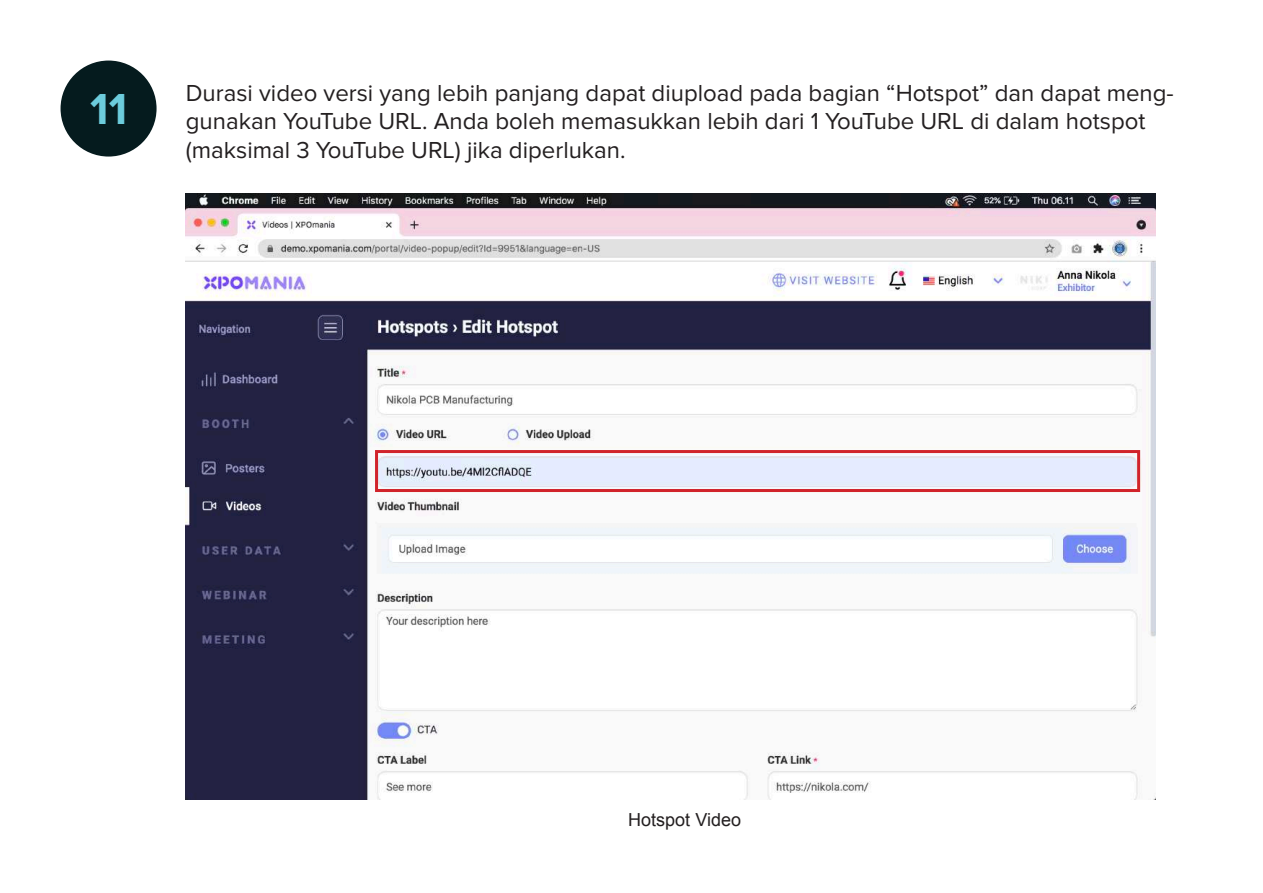
<style>
.page{position:relative;width:1263px;height:893px;background:#fff}
.page>*{position:absolute;margin:0;border:0;box-sizing:border-box;transform-origin:0 0}
.t1{font:700 45px "Proxima Nova";color:#6cccdc}
.t2{font:24px/28.8px "Proxima Nova";color:#231f20}
.t3{font:18px "Arial";color:#231f20}
</style>
<div class="page">
<div style="left:61px;top:61px;width:96px;height:96px;background:#051b1e;border-radius:50%"></div>
<img style="left:185px;top:193px;width:970px;height:606px">
<div style="left:375px;top:450px;width:765px;height:42px;border:3px solid #d1232a"></div>
<h1 class="t1" style="left:90px;top:83px;width:38px">11</h1>
<p class="t2" style="left:186px;top:78px;width:989px">Durasi video versi yang lebih panjang dapat diupload pada bagian “Hotspot” dan dapat meng&shy;gunakan YouTube URL. Anda boleh memasukkan lebih dari 1 YouTube URL di dalam hotspot (maksimal 3 YouTube URL) jika diperlukan.</p>
<p class="t3" style="left:628px;top:808px;width:114px">Hotspot Video</p>
</div>
